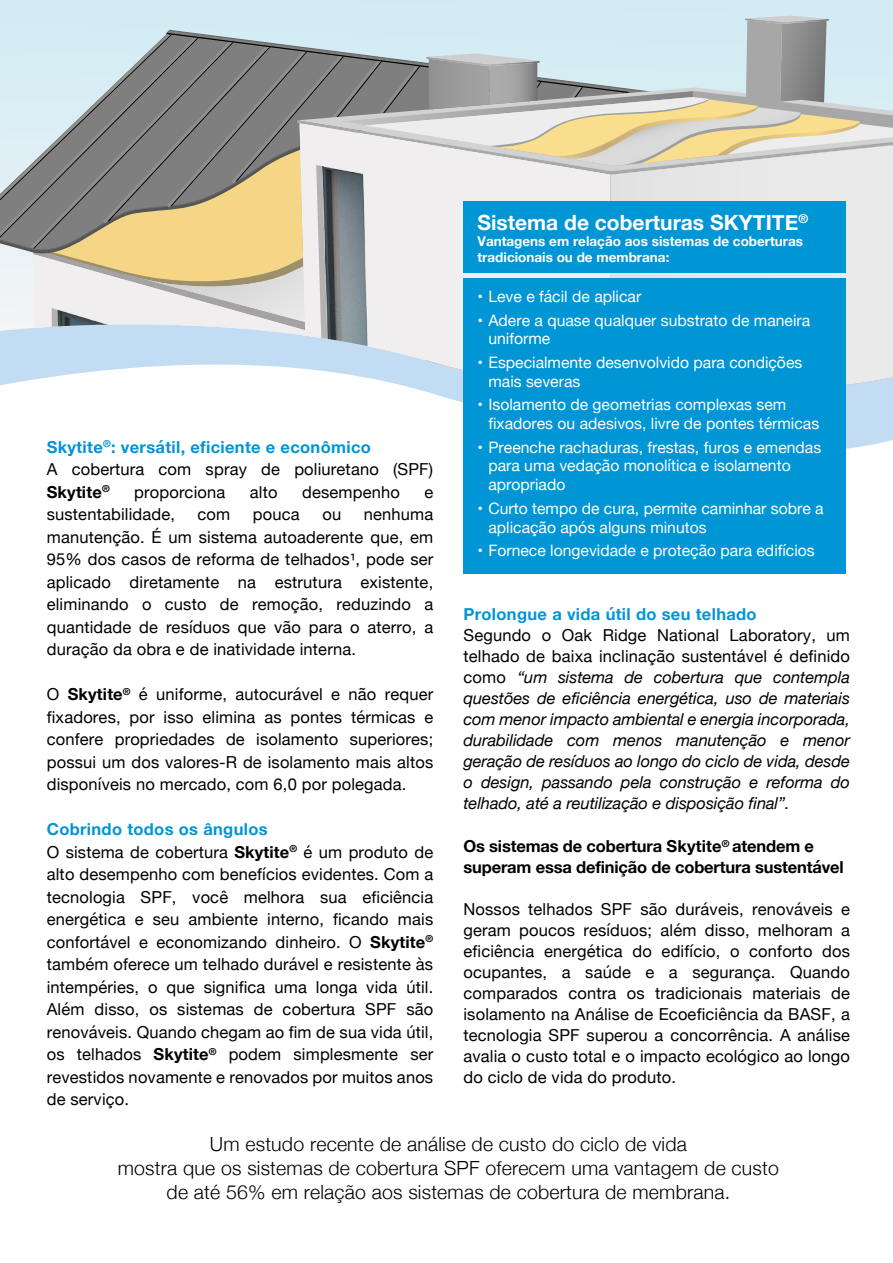
<style>
.page{position:relative;width:893px;height:1263px;background:#fff}
.page>*{position:absolute;margin:0;border:0;box-sizing:border-box;transform-origin:0 0}
.t1{font:700 21px "Helvetica Neue";color:#fff}
.t2{font:300 19.5px/24px "Helvetica Neue";letter-spacing:.01em;color:#000;text-align:center}
.t3{font:16.5px/22.5px "Helvetica Neue";letter-spacing:.01em;color:#000;text-align:justify}
.t4{font:italic 16.5px/21px "Helvetica Neue";letter-spacing:-.005em;color:#000;text-align:justify}
.t5{font:700 16.5px/22.5px "Helvetica Neue";letter-spacing:.02em;color:#0095d5}
.t6{font:700 16.5px/21px "Helvetica Neue";letter-spacing:-.01em;color:#000}
.t7{font:700 16.5px "Helvetica Neue";letter-spacing:.02em;color:#0095d6}
.t8{font:15.75px/18.9px "Helvetica Neue";color:#fff}
.t9{font:700 13.5px/16.2px "Helvetica Neue";color:#fff}
.s1{font-weight:400;color:#000}
.s2{color:#000}
.s3{font-weight:700}
.s4{font-weight:700;color:#0095d6}
.s5{font-style:normal}
</style>
<div class="page">
<svg style="left:846px;top:406px;width:47px;height:43px;background:#c7dff4"></svg>
<div style="left:0;top:0;width:893px;height:16px;background:#d2ebf4"></div>
<svg style="left:0;top:16px;width:893px;height:390px;background:#c8cbc7"></svg>
<div style="left:463px;top:278px;width:383px;height:296px;background:#0095d5"></div>
<div style="left:463px;top:201px;width:383px;height:72px;background:#0095d5"></div>
<p class="t1" style="left:477px;top:206px;width:332px">Sistema de coberturas SKYTITE<sup>®</sup></p>
<p class="t9" style="left:477px;top:233px;width:327px">Vantagens em relação aos sistemas de coberturas tradicionais ou de membrana:</p>
<p class="t8" style="left:477px;top:288px;width:165px">• Leve e fácil de aplicar</p>
<p class="t8" style="left:488px;top:311px;width:323px;text-indent:-11px">• Adere a quase qualquer substrato de maneira uniforme</p>
<p class="t8" style="left:488px;top:354px;width:315px;text-indent:-11px">• Especialmente desenvolvido para condições mais severas</p>
<p class="t8" style="left:488px;top:396px;width:332px;text-indent:-11px">• Isolamento de geometrias complexas sem fixadores ou adesivos, livre de pontes térmicas</p>
<p class="t8" style="left:488px;top:438px;width:334px;text-indent:-11px">• Preenche rachaduras, frestas, furos e emendas para uma vedação monolítica e isolamento apropriado</p>
<p class="t8" style="left:488px;top:500px;width:337px;text-indent:-11px">• Curto tempo de cura, permite caminhar sobre a aplicação após alguns minutos</p>
<p class="t8" style="left:477px;top:542px;width:339px">• Fornece longevidade e proteção para edifícios</p>
<p class="t5" style="left:47px;top:436px;width:388px">Skytite<sup>®</sup>: versátil, eficiente e econômico<br><span class="s1">A cobertura com spray de poliuretano (SPF)<br></span><span class="s2">Skytite</span><sup>®</sup></p>
<p class="t3" style="left:134px;top:481px;width:93px">proporciona</p>
<p class="t3" style="left:250px;top:481px;width:29px">alto</p>
<p class="t3" style="left:302px;top:481px;width:99px">desempenho</p>
<p class="t3" style="left:424px;top:481px;width:10px">e</p>
<p class="t3" style="left:47px;top:504px;width:130px">sustentabilidade,</p>
<p class="t3" style="left:198px;top:504px;width:34px">com</p>
<p class="t3" style="left:253px;top:504px;width:48px">pouca</p>
<p class="t3" style="left:322px;top:504px;width:20px">ou</p>
<p class="t3" style="left:47px;top:504px;width:388px;text-indent:317px">nenhuma manutenção. É um sistema autoaderente que, em 95% dos casos de reforma de telhados¹, pode ser aplicado diretamente na estrutura existente, eliminando o custo de remoção, reduzindo a quantidade de resíduos que vão para o aterro, a duração da obra e de inatividade interna.</p>
<p class="t3" style="left:47px;top:684px;width:388px">O <span class="s3">Skytite</span><sup>®</sup> é uniforme, autocurável e não requer fixadores, por isso elimina as pontes térmicas e confere propriedades de isolamento superiores; possui um dos valores-R de isolamento mais altos disponíveis no mercado, com 6,0 por polegada.</p>
<p class="t3" style="left:47px;top:819px;width:388px;text-align:left"><span class="s4">Cobrindo todos os ângulos<br></span>O sistema de cobertura <span class="s3">Skytite</span><sup>®</sup> é um produto de alto desempenho com benefícios evidentes. Com a tecnologia SPF, você melhora sua eficiência energética e seu ambiente interno, ficando mais confortável e economizando dinheiro. O <span class="s3">Skytite</span><sup>® </sup>também oferece um telhado durável e resistente às intempéries, o que significa uma longa vida útil.<br>Além disso, os sistemas de cobertura SPF são renováveis. Quando chegam ao fim de sua vida útil, os telhados <span class="s3">Skytite</span><sup>®</sup> podem simplesmente ser revestidos novamente e renovados por muitos anos de serviço.</p>
<p class="t2" style="left:118px;top:1130px;width:663px">Um estudo recente de análise de custo do ciclo de vida<br>mostra que os sistemas de cobertura SPF oferecem uma vantagem de custo de até 56% em relação aos sistemas de cobertura de membrana.</p>
<p class="t7" style="left:463px;top:601px;width:295px">Prolongue a vida útil do seu telhado</p>
<p class="t4" style="left:463px;top:625px;width:388px"><span class="s5">Segundo o Oak Ridge National Laboratory, um telhado de baixa inclinação sustentável é definido como</span> “um sistema de cobertura que contempla questões de eficiência energética, uso de materiais com menor impacto ambiental e energia incorporada, durabilidade com menos manutenção e menor geração de resíduos ao longo do ciclo de vida, desde o design, passando pela construção e reforma do telhado, até a reutilização e disposição final”.</p>
<p class="t6" style="left:463px;top:836px;width:382px">Os sistemas de cobertura Skytite<sup>®</sup> atendem e superam essa definição de cobertura sustentável</p>
<p class="t3" style="left:463px;top:900px;width:388px;line-height:21px">Nossos telhados SPF são duráveis, renováveis e geram poucos resíduos; além disso, melhoram a eficiência energética do edifício, o conforto dos ocupantes, a saúde e a segurança. Quando comparados contra os tradicionais materiais de isolamento na Análise de Ecoeficiência da BASF, a tecnologia SPF superou a concorrência. A análise avalia o custo total e o impacto ecológico ao longo do ciclo de vida do produto.</p>
</div>
